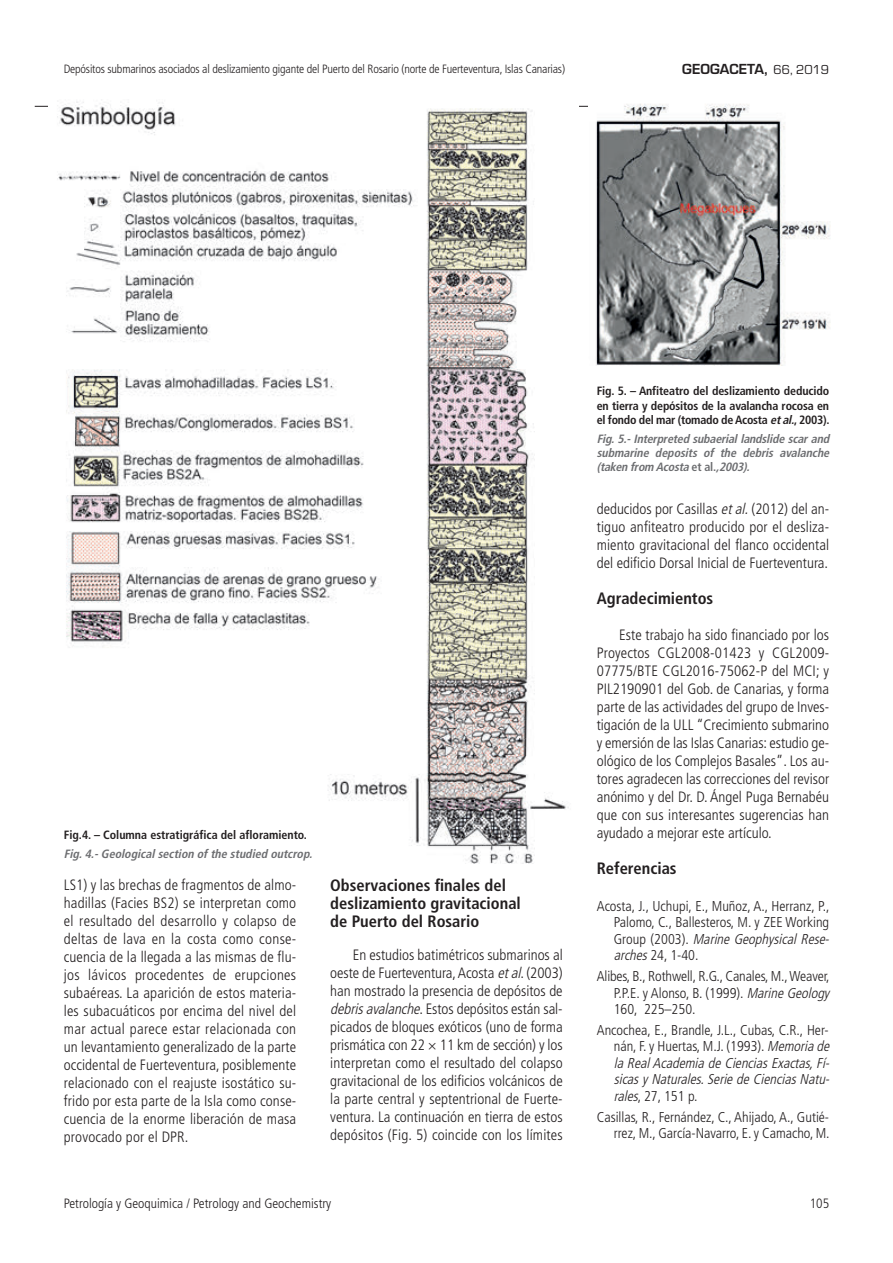
<style>
.page{position:relative;width:893px;height:1263px;background:#fff}
.page>*{position:absolute;margin:0;border:0;box-sizing:border-box;transform-origin:0 0}
.t1{font:700 condensed 16.5px/18px "Frutiger LT Std";color:#231f20}
.t2{font:300 condensed 15px/18px "Frutiger LT Std";letter-spacing:.005em;color:#231f20;text-align:justify}
.t3{font:300 condensed 14.25px/16.5px "Frutiger LT Std";color:#231f20}
.t4{font:italic 300 condensed 14.25px/16.5px "Frutiger LT Std";color:#231f20}
.t5{font:300 condensed 13.5px "Frutiger LT Std";color:#231f20}
.t6{font:600 13.5px "Eurostile LT Std";color:#231f20}
.t7{font:700 condensed 12px/14.4px "Frutiger";letter-spacing:-.015em;color:#231f20;text-align:justify}
.t8{font:italic 700 condensed 12px/14.4px "Frutiger";color:#6c6d70;text-align:justify}
.t9{font:300 condensed 12px "Frutiger LT Std";letter-spacing:-.015em;color:#231f20}
.s1{font-family:"Eurostile";font-weight:400}
.s2{font-style:italic}
.s3{font-style:normal}
</style>
<div class="page">
<hr style="left:35px;top:106px;width:765px;height:1px;background:#231f20">
<img style="left:588px;top:104px;width:242px;height:262px">
<img style="left:49px;top:101px;width:529px;height:762px">
<p class="t9" style="left:64px;top:64px;width:503px">Depósitos submarinos asociados al deslizamiento gigante del Puerto del Rosario (norte de Fuerteventura, Islas Canarias)</p>
<p class="t6" style="left:682px;top:64px;width:148px">GEOGACETA, <span class="s1">66, 2019</span></p>
<p class="t7" style="left:64px;top:829px;width:245px">Fig.4. – Columna estratigráfica del afloramiento.</p>
<p class="t8" style="left:64px;top:847px;width:252px">Fig.4.-Geologicalsection of the studied outcrop.</p>
<p class="t2" style="left:64px;top:877px;width:234px">LS1) y las brechas de fragmentos de almo&shy;hadillas (Facies BS2) se interpretan como el resultado del desarrollo y colapso de deltas de lava en la costa como conse&shy;cuencia de la llegada a las mismas de flu&shy;jos lávicos procedentes de erupciones subaéreas. La aparición de estos materia&shy;les subacuáticos por encima del nivel del mar actual parece estar relacionada con un levantamiento generalizado de la parte occidental de Fuerteventura, posiblemente relacionado con el reajuste isostático su&shy;frido por esta parte de la Isla como conse&shy;cuencia de la enorme liberación de masa provocado por el DPR.</p>
<p class="t1" style="left:330px;top:878px;width:192px">Observaciones finales del deslizamiento gravitacional de Puerto del Rosario</p>
<p class="t2" style="left:330px;top:947px;width:234px;text-indent:23px">En estudios batimétricos submarinos al oeste de Fuerteventura, Acosta <span class="s2">etal</span>. (2003) han mostrado la presencia de depósitos de <span class="s2">debrisavalanche</span>. Estos depósitos están sal&shy;picados de bloques exóticos (uno de forma prismática con 22 × 11 km de sección) y los interpretan como el resultado del colapso gravitacional de los edificios volcánicos de la parte central y septentrional de Fuerte&shy;ventura. La continuación en tierra de estos depósitos (Fig. 5) coincide con los límites</p>
<p class="t7" style="left:597px;top:385px;width:234px">Fig. 5. – Anfiteatro del deslizamiento deducido en tierra y depósitos de la avalancha rocosa en el fondo del mar (tomado de Acosta <span class="s2">etal.</span>, 2003).</p>
<p class="t8" style="left:597px;top:432px;width:236px">Fig.5.- Interpreted subaerial landslide scar and submarine deposits of the debris avalanche (taken from Acosta <span class="s3">e t a l .</span> ,2003).</p>
<p class="t2" style="left:597px;top:501px;width:234px">deducidos por Casillas <span class="s2">etal.</span>(2012) del an&shy;tiguo anfiteatro producido por el desliza&shy;miento gravitacional del flanco occidental del edificio Dorsal Inicial de Fuerteventura.</p>
<p class="t1" style="left:597px;top:590px;width:118px">Agradecimientos</p>
<p class="t2" style="left:597px;top:627px;width:234px;text-indent:22px">Este trabajo ha sido financiado por los Proyectos CGL2008-01423 y CGL2009- 07775/BTE CGL2016-75062-P del MCI; y PIL2190901 del Gob. de Canarias, y forma parte de las actividades del grupo de Inves&shy;tigación de la ULL “Crecimiento submarino y emersión de las Islas Canarias: estudio ge&shy;ológico de los Complejos Basales”. Los au&shy;tores agradecen las correcciones del revisor anónimo y del Dr. D. Ángel Puga Bernabéu que con sus interesantes sugerencias han ayudado a mejorar este artículo.</p>
<p class="t1" style="left:597px;top:860px;width:81px">Referencias</p>
<p class="t3" style="left:614px;top:899px;width:219px;text-indent:-17px">Acosta, J., Uchupi, E., Muñoz, A., Herranz, P., Palomo, C., Ballesteros, M. y ZEE Working G r o u p ( 2 0 0 3 ) . <span class="s2">Marine Geophysical Rese&shy;arches</span>24, 1-40.</p>
<p class="t3" style="left:614px;top:969px;width:217px;text-align:justify;text-indent:-17px">Alibes, B., Rothwell, R.G., Canales, M., Weaver, P.P.E. y Alonso, B. (1999). <span class="s2">Marine Geology </span>160, 225–250.</p>
<p class="t4" style="left:614px;top:1023px;width:220px;text-indent:-17px"><span class="s3">Ancochea, E., Brandle, J.L., Cubas, C.R., Her&shy;nán, F. y Huertas, M.J. (1993).</span> Memoria de la RealAcademia de Ciencias Exactas,Fí&shy;sicas y Naturales.Serie de Ciencias Natu&shy;rales<span class="s3">, 27, 151 p.</span></p>
<p class="t3" style="left:597px;top:1110px;width:234px;text-align:right">Casillas, R., Fernández, C., Ahijado, A., Gutié&shy;rrez, M., García-Navarro, E. y Camacho, M.</p>
<p class="t5" style="left:64px;top:1198px;width:269px">Petrología y Geoquimica / Petrology and Geochemistry</p>
<p class="t5" style="left:810px;top:1198px;width:21px">105</p>
</div>
